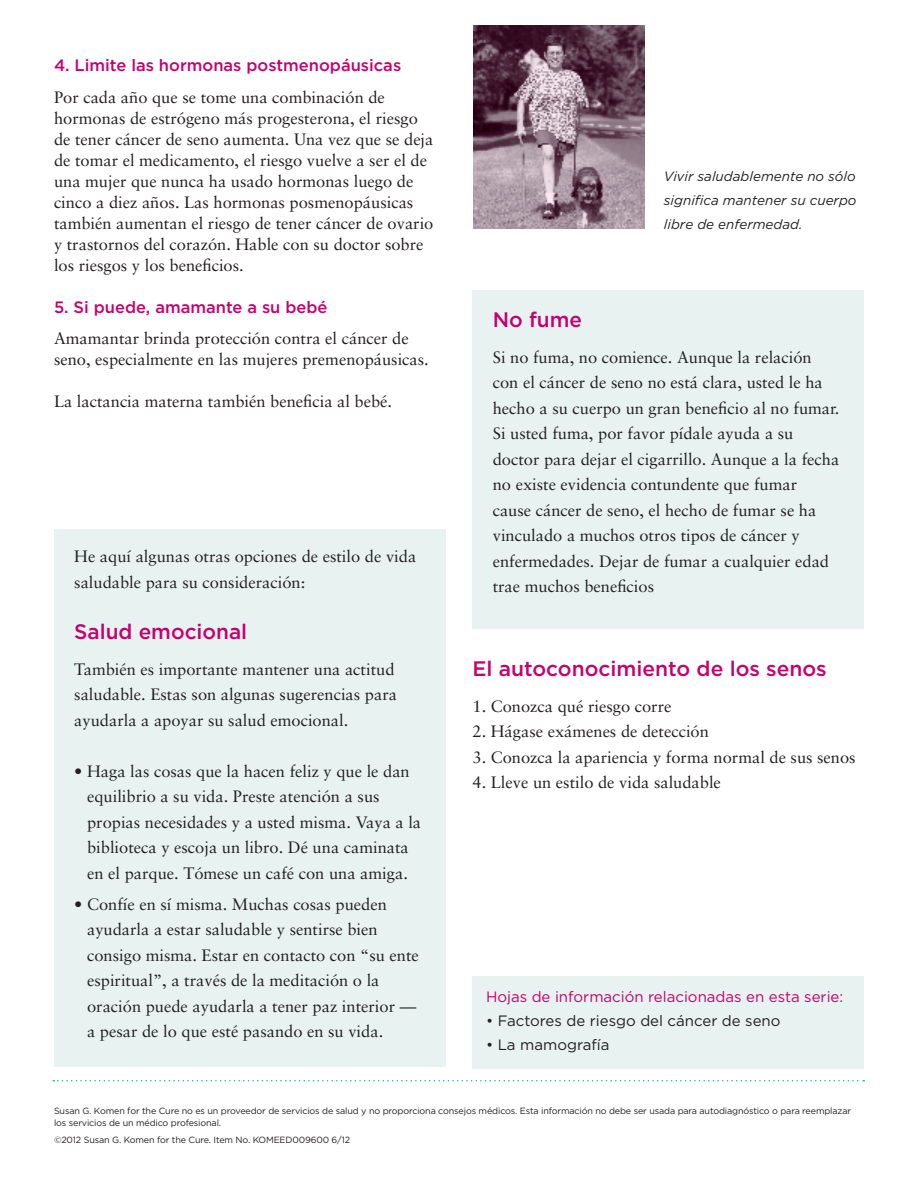
<style>
.page{position:relative;width:918px;height:1188px;background:#fff}
.page>*{position:absolute;margin:0;border:0;box-sizing:border-box;transform-origin:0 0}
.t1{font:500 21px "Gotham";color:#c6006f}
.t2{font:16.5px/25.5px "Sabon";color:#231f20}
.t3{font:500 16.5px "Gotham";color:#c6006f}
.t4{font:15px "Gotham";color:#231f20}
.t5{font:15px "Gotham";color:#c6006f}
.t6{font:italic 13.5px/24px "Gotham";color:#231f20;text-align:justify}
.t7{font:9px/12px "Gotham";letter-spacing:-.015em;color:#231f20}
</style>
<div class="page">
<svg style="left:53px;top:1080px;width:811px;height:2px"></svg>
<div style="left:472px;top:976px;width:392px;height:92px;background:#e8f3f1"></div>
<div style="left:54px;top:529px;width:392px;height:537px;background:#e8f3f1"></div>
<div style="left:472px;top:290px;width:392px;height:339px;background:#e8f3f1"></div>
<img style="left:474px;top:25px;width:171px;height:204px">
<p class="t3" style="left:54px;top:56px;width:349px">4. Limite las hormonas postmenopáusicas</p>
<p class="t2" style="left:54px;top:86px;width:381px;line-height:21px">Por cada año que se tome una combinación de hormonas de estrógeno más progesterona, el riesgo de tener cáncer de seno aumenta. Una vez que se deja de tomar el medicamento, el riesgo vuelve a ser el de una mujer que nunca ha usado hormonas luego de cinco a diez años. Las hormonas posmenopáusicas también aumentan el riesgo de tener cáncer de ovario y trastornos del corazón. Hable con su doctor sobre los riesgos y los beneficios.</p>
<p class="t3" style="left:54px;top:297px;width:275px">5. Si puede, amamante a su bebé</p>
<p class="t2" style="left:54px;top:328px;width:376px;line-height:21px">Amamantar brinda protección contra el cáncer de seno, especialmente en las mujeres premenopáusicas.</p>
<p class="t2" style="left:54px;top:389px;width:340px">La lactancia materna también beneficia al bebé.</p>
<p class="t2" style="left:74px;top:544px;width:344px">He aquí algunas otras opciones de estilo de vida saludable para su consideración:</p>
<p class="t1" style="left:74px;top:619px;width:174px">Salud emocional</p>
<p class="t2" style="left:74px;top:656px;width:324px">También es importante mantener una actitud saludable. Estas son algunas sugerencias para ayudarla a apoyar su salud emocional.</p>
<p class="t2" style="left:87px;top:758px;width:336px;text-indent:-13px">• Haga las cosas que la hacen feliz y que le dan equilibrio a su vida. Preste atención a sus propias necesidades y a usted misma. Vaya a la biblioteca y escoja un libro. Dé una caminata en el parque. Tómese un café con una amiga.</p>
<p class="t2" style="left:87px;top:891px;width:333px;text-indent:-13px">• Confíe en sí misma. Muchas cosas pueden ayudarla a estar saludable y sentirse bien consigo misma. Estar en contacto con “su ente espiritual”, a través de la meditación o la oración puede ayudarla a tener paz interior — a pesar de lo que esté pasando en su vida.</p>
<p class="t6" style="left:664px;top:164px;width:194px">Vivir saludablemente no sólo significa mantener su cuerpo libre de enfermedad.</p>
<p class="t1" style="left:493px;top:307px;width:91px">No fume</p>
<p class="t2" style="left:493px;top:344px;width:348px">Si no fuma, no comience. Aunque la relación con el cáncer de seno no está clara, usted le ha hecho a su cuerpo un gran beneficio al no fumar.<br>Si usted fuma, por favor pídale ayuda a su doctor para dejar el cigarrillo. Aunque a la fecha no existe evidencia contundente que fumar cause cáncer de seno, el hecho de fumar se ha vinculado a muchos otros tipos de cáncer y enfermedades. Dejar de fumar a cualquier edad trae muchos beneficios</p>
<p class="t1" style="left:472px;top:656px;width:356px">El autoconocimiento de los senos</p>
<p class="t2" style="left:472px;top:693px;width:200px">1. Conozca qué riesgo corre</p>
<p class="t2" style="left:472px;top:719px;width:238px">2. Hágase exámenes de detección</p>
<p class="t2" style="left:472px;top:744px;width:385px">3. Conozca la apariencia y forma normal de sus senos</p>
<p class="t2" style="left:472px;top:770px;width:250px">4. Lleve un estilo de vida saludable</p>
<p class="t5" style="left:486px;top:988px;width:359px">Hojas de información relacionadas en esta serie:</p>
<p class="t4" style="left:486px;top:1012px;width:296px">• Factores de riesgo del cáncer de seno</p>
<p class="t4" style="left:486px;top:1036px;width:125px">• La mamografía</p>
<p class="t7" style="left:54px;top:1104px;width:799px">Susan G. Komen for the Cure no es un proveedor de servicios de salud y no proporciona consejos médicos. Esta información no debe ser usada para autodiagnóstico o para reemplazar los servicios de un médico profesional.</p>
<p class="t7" style="left:54px;top:1134px;width:298px">©2012 Susan G. Komen for the Cure. Item No. KOMEED009600 6/12</p>
</div>
